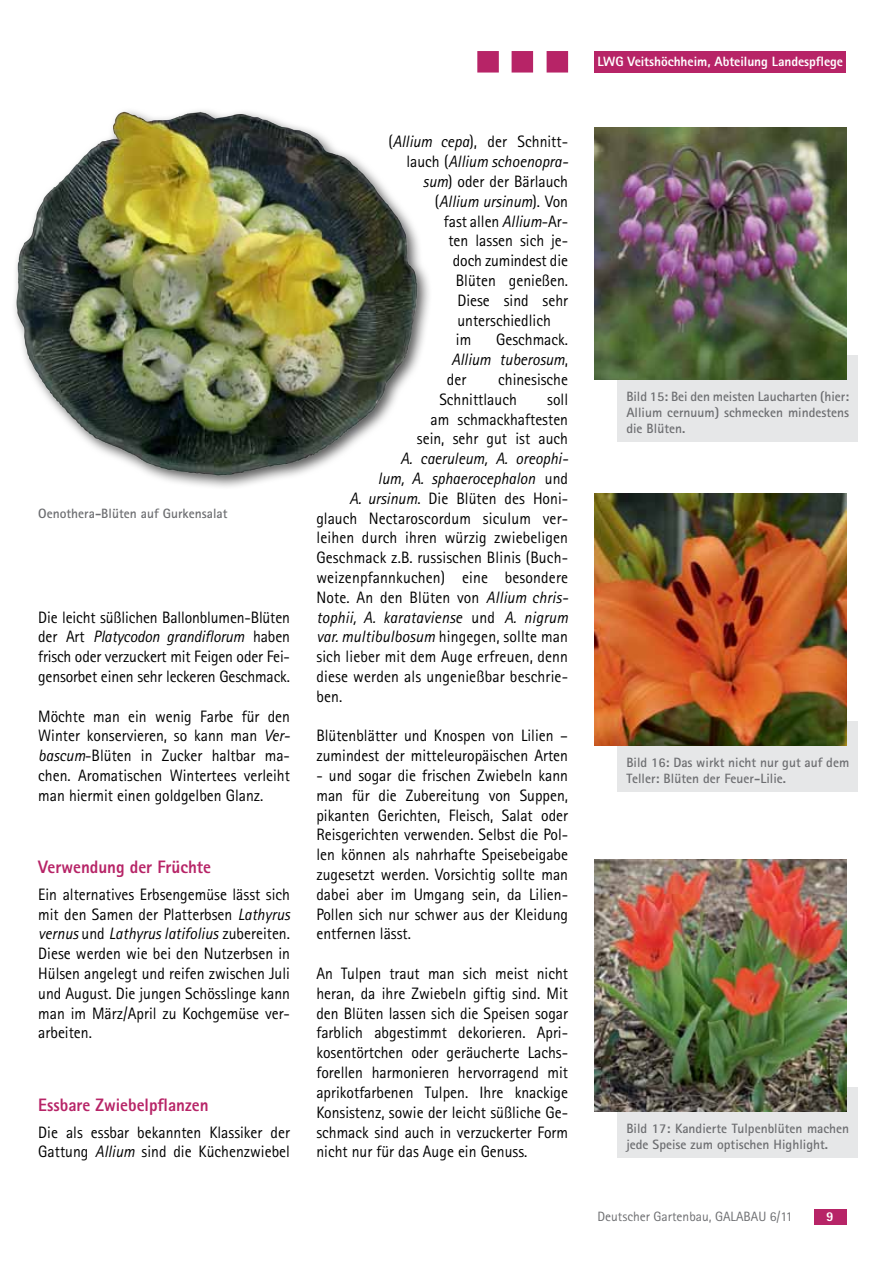
<style>
.page{position:relative;width:893px;height:1263px;background:#fff}
.page>*{position:absolute;margin:0;border:0;box-sizing:border-box;transform-origin:0 0}
.Subline_12{font:800 18px "Rotis Sans Serif";color:#b72467;scale:.95 1}
.Fließtext{font:16.5px/19.8px "Rotis Sans Serif";color:#000;text-align:justify;scale:.95 1}
.Fließtext-2{font:italic 16.5px/19.8px "Rotis Sans Serif";color:#000;text-align:justify;scale:.95 1}
.Bildunterzeile{font:700 13.5px/16.2px "Rotis Sans Serif";color:#6d6e71}
.t1{font:800 13.5px "Rotis Sans Serif";letter-spacing:-.005em;color:#fff}
.t2{font:13.5px "Rotis Sans Serif";color:#6d6e71}
.s1{font-style:italic}
.s2{font-style:normal}
</style>
<div class="page">
<div style="left:618px;top:355px;width:240px;height:87px;background:#e6e7e8"></div>
<img style="left:594px;top:128px;width:252px;height:251px">
<div style="left:618px;top:721px;width:240px;height:71px;background:#e6e7e8"></div>
<img style="left:594px;top:494px;width:252px;height:251px">
<img style="left:14px;top:110px;width:415px;height:377px">
<div style="left:618px;top:1087px;width:240px;height:71px;background:#e6e7e8"></div>
<img style="left:594px;top:860px;width:252px;height:251px">
<div style="left:814px;top:1209px;width:32px;height:16px;background:#b72467"></div>
<div style="left:594px;top:51px;width:252px;height:22px;background:#b72467"></div>
<div style="left:477px;top:51px;width:22px;height:22px;background:#b72467;border:3px solid #b72467"></div>
<div style="left:512px;top:51px;width:21px;height:22px;background:#b72467"></div>
<div style="left:547px;top:51px;width:21px;height:22px;background:#b72467"></div>
<p class="Bildunterzeile" style="left:38px;top:505px;width:191px">Oenothera-Blüten auf Gurkensalat</p>
<p class="Fließtext" style="left:38px;top:607px;width:266px">Die leicht süßlichen Ballonblumen-Blüten der Art <span class="s1">Platycodon grandiflorum</span> haben frisch oder verzuckert mit Feigen oder Fei&shy;gensorbet einen sehr leckeren Geschmack.</p>
<p class="Fließtext" style="left:38px;top:706px;width:266px;text-align:left">Möchte man ein wenig Farbe für den Winter konservieren, so kann man <span class="s1">Ver&shy;bascum</span>-Blüten in Zucker haltbar ma&shy;chen. Aromatischen Wintertees verleiht man hiermit einen goldgelben Glanz.</p>
<p class="Subline_12" style="left:38px;top:856px;width:184px">Verwendung der Früchte</p>
<p class="Fließtext" style="left:38px;top:884px;width:266px">Ein alternatives Erbsengemüse lässt sich mit den Samen der Platterbsen <span class="s1">Lathyrus vernus</span> und <span class="s1">Lathyrus latifolius</span> zubereiten.<br>Diese werden wie bei den Nutzerbsen in Hülsen angelegt und reifen zwischen Juli und August. Die jungen Schösslinge kann man im März/April zu Kochgemüse ver&shy;arbeiten.</p>
<p class="Subline_12" style="left:38px;top:1093px;width:181px">Essbare Zwiebelpflanzen</p>
<p class="Fließtext" style="left:38px;top:1122px;width:266px">Die als essbar bekannten Klassiker der<br>Gattung <span class="s1">Allium</span> sind die Küchenzwiebel</p>
<p class="Fließtext" style="left:388px;top:132px;width:191px">(<span class="s1">Allium cepa</span>), der Schnitt-</p>
<p class="Fließtext-2" style="left:406px;top:152px;width:168px"><span class="s2">lauch (</span>Allium schoenopra-</p>
<p class="Fließtext" style="left:423px;top:171px;width:154px"><span class="s1">sum</span>) oder der Bärlauch</p>
<p class="Fließtext-2" style="left:435px;top:191px;width:142px"><span class="s2">(</span>Allium ursinum<span class="s2">). Von</span></p>
<p class="Fließtext" style="left:444px;top:211px;width:132px">fast allen <span class="s1">Allium</span>-Ar-</p>
<p class="Fließtext" style="left:448px;top:231px;width:128px">ten lassen sich je-</p>
<p class="Fließtext" style="left:453px;top:251px;width:123px">doch zumindest die</p>
<p class="Fließtext" style="left:456px;top:270px;width:120px">Blüten genießen.</p>
<p class="Fließtext" style="left:457px;top:290px;width:118px">Diese sind sehr</p>
<p class="Fließtext" style="left:457px;top:310px;width:100px">unterschiedlich</p>
<p class="Fließtext" style="left:456px;top:330px;width:18px">im</p>
<p class="Fließtext-2" style="left:447px;top:330px;width:129px;text-indent:49px"><span class="s2">Geschmack.<br></span>Allium tuberosum<span class="s2">, der</span></p>
<p class="Fließtext" style="left:439px;top:369px;width:137px;text-indent:59px">chinesische<br>Schnittlauch</p>
<p class="Fließtext" style="left:547px;top:389px;width:23px">soll</p>
<p class="Fließtext" style="left:430px;top:409px;width:146px">am schmackhaftesten</p>
<p class="Fließtext" style="left:417px;top:429px;width:161px">sein, sehr gut ist auch</p>
<p class="Fließtext-2" style="left:400px;top:449px;width:175px">A. caeruleum, A. oreophi-</p>
<p class="Fließtext-2" style="left:378px;top:469px;width:202px">lum, A. sphaerocephalon <span class="s2">und</span></p>
<p class="Fließtext" style="left:349px;top:488px;width:232px"><span class="s1">A. ursinum</span>. Die Blüten des Honi-</p>
<p class="Fließtext" style="left:316px;top:508px;width:266px">glauch Nectaroscordum siculum ver-</p>
<p class="Fließtext" style="left:316px;top:528px;width:266px">leihen durch ihren würzig zwiebeligen</p>
<p class="Fließtext" style="left:316px;top:548px;width:266px">Geschmack z.B. russischen Blinis (Buch-</p>
<p class="Fließtext" style="left:316px;top:567px;width:266px">weizenpfannkuchen) eine besondere</p>
<p class="Fließtext" style="left:316px;top:587px;width:263px">Note. An den Blüten von <span class="s1">Allium chris-</span></p>
<p class="Fließtext-2" style="left:316px;top:607px;width:266px">tophii, A. karataviense <span class="s2">und</span> A. nigrum</p>
<p class="Fließtext" style="left:316px;top:627px;width:266px"><span class="s1">var. multibulbosum</span> hingegen, sollte man</p>
<p class="Fließtext" style="left:316px;top:647px;width:266px">sich lieber mit dem Auge erfreuen, denn</p>
<p class="Fließtext" style="left:316px;top:666px;width:266px">diese werden als ungenießbar beschrie-</p>
<p class="Fließtext" style="left:316px;top:686px;width:29px">ben.</p>
<p class="Fließtext" style="left:316px;top:726px;width:266px">Blütenblätter und Knospen von Lilien – zumindest der mitteleuropäischen Arten</p>
<p class="Fließtext" style="left:316px;top:765px;width:266px">- und sogar die frischen Zwiebeln kann man für die Zubereitung von Suppen, pikanten Gerichten, Fleisch, Salat oder Reisgerichten verwenden. Selbst die Pol&shy;len können als nahrhafte Speisebeigabe zugesetzt werden. Vorsichtig sollte man dabei aber im Umgang sein, da Lilien-Pollen sich nur schwer aus der Kleidung entfernen lässt.</p>
<p class="Fließtext" style="left:316px;top:963px;width:266px">An Tulpen traut man sich meist nicht heran, da ihre Zwiebeln giftig sind. Mit den Blüten lassen sich die Speisen sogar farblich abgestimmt dekorieren. Apri&shy;kosentörtchen oder geräucherte Lachs&shy;forellen harmonieren hervorragend mit aprikotfarbenen Tulpen. Ihre knackige Konsistenz, sowie der leicht süßliche Ge&shy;schmack sind auch in verzuckerter Form nicht nur für das Auge ein Genuss.</p>
<p class="t1" style="left:597px;top:53px;width:247px">LWG Veitshöchheim, Abteilung Landespflege</p>
<p class="Bildunterzeile" style="left:626px;top:388px;width:224px;text-align:justify">Bild 15: Bei den meisten Laucharten (hier:<br>Allium cernuum) schmecken mindestens die Blüten.</p>
<p class="Bildunterzeile" style="left:626px;top:754px;width:224px">Bild 16: Das wirkt nicht nur gut auf dem<br>Teller: Blüten der Feuer-Lilie.</p>
<p class="Bildunterzeile" style="left:626px;top:1120px;width:224px">Bild 17: Kandierte Tulpenblüten machen jede Speise zum optischen Highlight.</p>
<p class="t2" style="left:597px;top:1209px;width:197px">Deutscher Gartenbau, GALABAU 6/11</p>
<p class="t1" style="left:826px;top:1208px;width:9px">9</p>
</div>
